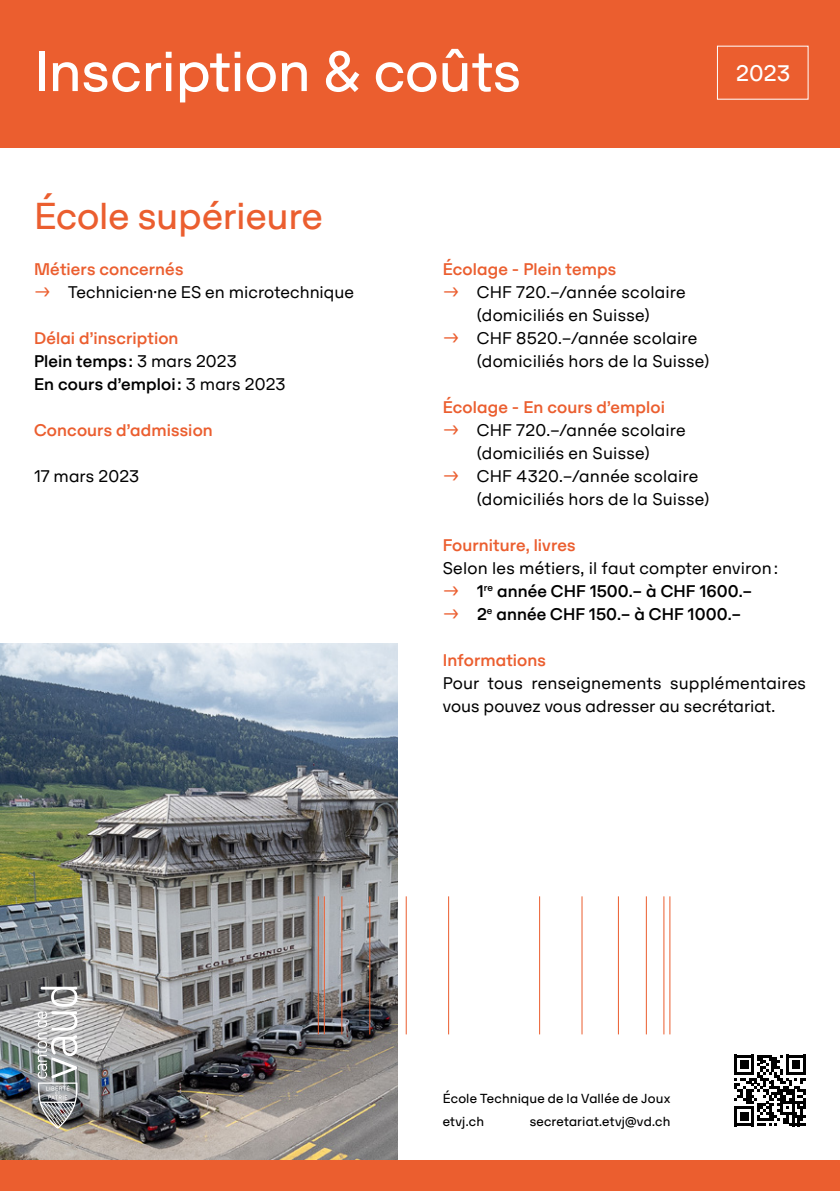
<style>
.page{position:relative;width:840px;height:1191px;background:#fff}
.page>*{position:absolute;margin:0;border:0;box-sizing:border-box;transform-origin:0 0}
.t1{font:60px "Sono";letter-spacing:-.005em;color:#fff}
.t2{font:40px "Sono";letter-spacing:-.005em;color:#eb5e2f}
.t3{font:24px "Sono";color:#fff}
.t4{font:18px/23px "Sono";letter-spacing:.01em;color:#000}
.t5{font:500 18px/23px "Sono";letter-spacing:.005em;color:#000}
.t6{font:500 18px "Sono";letter-spacing:.01em;color:#eb5e2f}
.t7{font:14px/23px "Sono";letter-spacing:.015em;color:#000;text-align:right}
.s1{color:#eb5e2f}
.s2{font-style:inherit}
.s3{font-weight:400}
.s4{font-weight:400;color:#eb5e2f}
</style>
<div class="page">
<div style="left:0;top:0;width:839px;height:147px;background:#eb5e2f"></div>
<img style="left:0;top:643px;width:397px;height:517px">
<div style="left:0;top:1160px;width:839px;height:31px;background:#eb5e2f"></div>
<svg style="left:34px;top:986px;width:43px;height:142px;background:#a7a8a7"></svg>
<svg style="left:734px;top:1054px;width:71px;height:72px"></svg>
<hr style="left:448px;top:896px;width:1px;height:138px;background:#eb5e2f">
<hr style="left:405px;top:896px;width:1px;height:138px;background:#eb5e2f">
<hr style="left:369px;top:896px;width:1px;height:138px;background:#eb5e2f">
<hr style="left:341px;top:896px;width:1px;height:138px;background:#eb5e2f">
<hr style="left:323px;top:896px;width:1px;height:138px;background:#eb5e2f">
<hr style="left:317px;top:896px;width:1px;height:138px;background:#eb5e2f">
<hr style="left:539px;top:896px;width:1px;height:138px;background:#eb5e2f">
<hr style="left:581px;top:896px;width:1px;height:138px;background:#eb5e2f">
<hr style="left:617px;top:896px;width:1px;height:138px;background:#eb5e2f">
<hr style="left:645px;top:896px;width:1px;height:138px;background:#eb5e2f">
<hr style="left:663px;top:896px;width:1px;height:138px;background:#eb5e2f">
<hr style="left:669px;top:896px;width:1px;height:138px;background:#eb5e2f">
<h1 class="t1" style="left:34px;top:33px;width:488px">Inscription &amp; coûts</h1>
<h3 class="t3" style="left:735px;top:57px;width:56px">2023</h3>
<h2 class="t2" style="left:34px;top:191px;width:290px">École supérieure</h2>
<p class="t6" style="left:34px;top:258px;width:151px">Métiers concernés</p>
<p class="t4" style="left:34px;top:280px;width:321px"><span class="s1">→</span> Technicien<span class="s2">·</span>ne ES en microtechnique</p>
<p class="t5" style="left:34px;top:326px;width:253px"><span class="s1">Délai d’inscription<br></span>Plein temps : <span class="s3">3 mars 2023<br></span>En cours d’emploi : <span class="s3">3 mars 2023</span></p>
<p class="t6" style="left:34px;top:419px;width:180px">Concours d’admission</p>
<p class="t4" style="left:34px;top:464px;width:107px">17 mars 2023</p>
<p class="t6" style="left:442px;top:258px;width:175px">Écolage - Plein temps</p>
<p class="t4" style="left:442px;top:280px;width:244px;text-align:center"><span class="s1">→</span> CHF 720.–/année scolaire (domiciliés en Suisse)</p>
<p class="t4" style="left:476px;top:326px;width:234px;text-indent:-34px"><span class="s1">→</span> CHF 8520.–/année scolaire (domiciliés hors de la Suisse)</p>
<p class="t6" style="left:442px;top:396px;width:224px">Écolage - En cours d’emploi</p>
<p class="t4" style="left:442px;top:418px;width:244px;text-align:center"><span class="s1">→</span> CHF 720.–/année scolaire (domiciliés en Suisse)</p>
<p class="t4" style="left:476px;top:464px;width:234px;text-indent:-34px"><span class="s1">→</span> CHF 4320.–/année scolaire (domiciliés hors de la Suisse)</p>
<p class="t6" style="left:442px;top:534px;width:134px">Fourniture, livres</p>
<p class="t4" style="left:442px;top:556px;width:336px">Selon les métiers, il faut compter environ :</p>
<p class="t5" style="left:442px;top:579px;width:311px"><span class="s4">→</span> 1<sup>re</sup> année CHF 1500.– à CHF 1600.–</p>
<p class="t5" style="left:442px;top:602px;width:300px"><span class="s4">→</span> 2<sup>e</sup> année CHF 150.– à CHF 1000.–</p>
<p class="t6" style="left:442px;top:649px;width:105px">Informations</p>
<p class="t4" style="left:442px;top:671px;width:364px">Pour tous renseignements supplémentaires vous pouvez vous adresser au secrétariat.</p>
<p class="t7" style="left:442px;top:1087px;width:229px">École Technique de la Vallée de Joux secretariat.etvj@vd.ch</p>
<p class="t7" style="left:442px;top:1110px;width:43px">etvj.ch</p>
</div>
